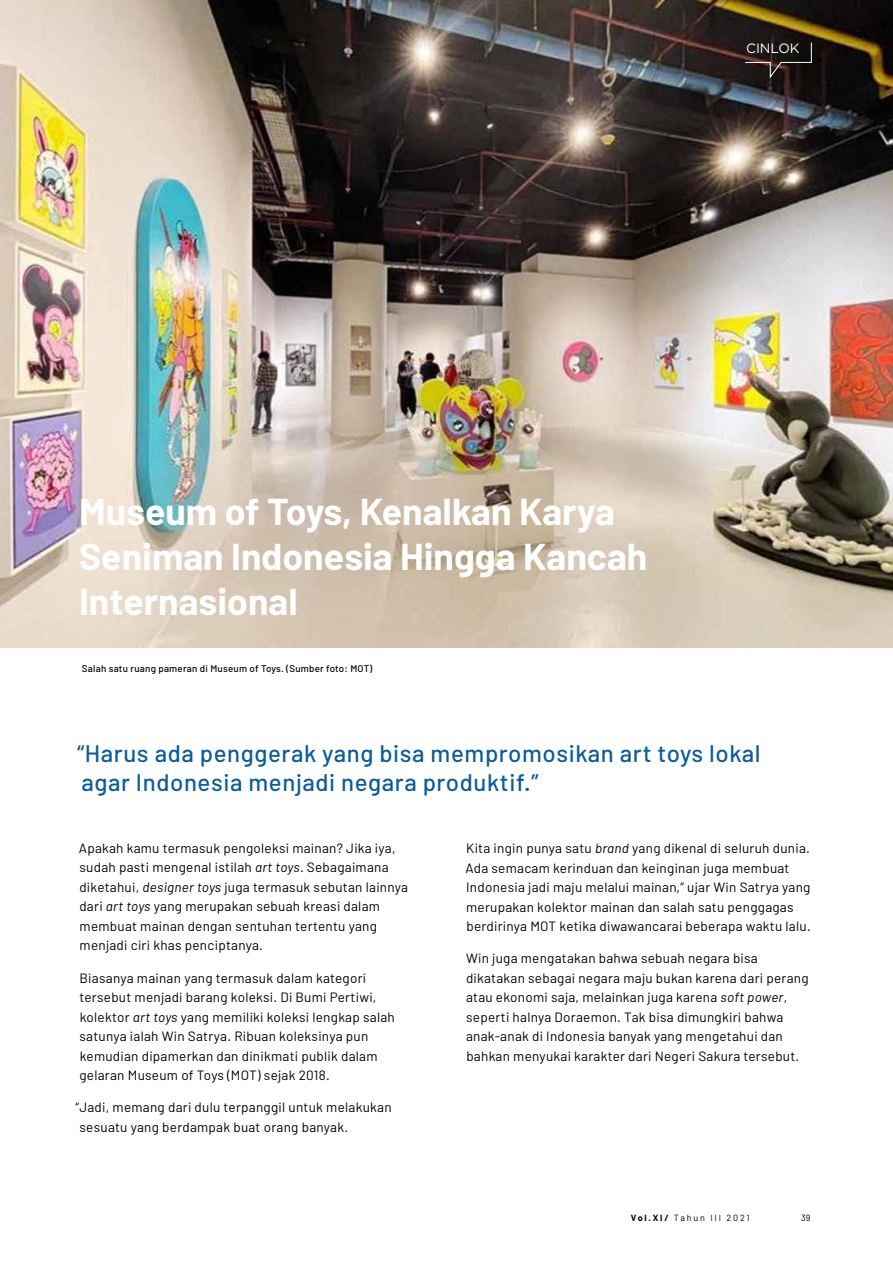
<style>
.page{position:relative;width:893px;height:1263px;background:#fff}
.page>*{position:absolute;margin:0;border:0;box-sizing:border-box;transform-origin:0 0}
.t1{font:700 37.5px/45px "Barlow";color:#fff}
.t2{font:500 24px/28.8px "Barlow";letter-spacing:.025em;color:#0d5d99}
.t3{font:13.5px/19.5px "Barlow";letter-spacing:.02em;color:#000}
.t4{font:13.5px "Gotham";color:#fff}
.t5{font:500 9.75px "Barlow";letter-spacing:.025em;color:#000}
.t6{font:9px "Barlow";letter-spacing:.2em;color:#000}
.s1{font-style:italic}
.s2{font-weight:700}
</style>
<div class="page">
<img style="left:0;top:0;width:893px;height:648px">
<svg style="left:744px;top:42px;width:68px;height:37px;background:#281f1e"></svg>
<p class="t4" style="left:746px;top:40px;width:55px">CINLOK</p>
<h1 class="t1" style="left:79px;top:489px;width:570px">Museum of Toys, Kenalkan Karya<br>Seniman Indonesia Hingga Kancah<br>Internasional</h1>
<p class="t5" style="left:82px;top:662px;width:292px">Salah satu ruang pameran di Museum of Toys. (Sumber foto: MOT)</p>
<h2 class="t2" style="left:77px;top:738px;width:685px">“Harus ada penggerak yang bisa mempromosikan art toys lokal agar Indonesia menjadi negara produktif.”</h2>
<p class="t3" style="left:79px;top:838px;width:331px">Apakah kamu termasuk pengoleksi mainan? Jika iya, sudah pasti mengenal istilah <span class="s1">art toys</span>. Sebagaimana diketahui, <span class="s1">designer toys</span> juga termasuk sebutan lainnya dari <span class="s1">art toys</span> yang merupakan sebuah kreasi dalam membuat mainan dengan sentuhan tertentu yang menjadi ciri khas penciptanya.</p>
<p class="t3" style="left:79px;top:968px;width:317px">Biasanya mainan yang termasuk dalam kategori tersebut menjadi barang koleksi. Di Bumi Pertiwi, kolektor <span class="s1">art toys</span> yang memiliki koleksi lengkap salah satunya ialah Win Satrya. Ribuan koleksinya pun kemudian dipamerkan dan dinikmati publik dalam gelaran Museum of Toys (MOT) sejak 2018.</p>
<p class="t3" style="left:75px;top:1097px;width:318px">“Jadi, memang dari dulu terpanggil untuk melakukan sesuatu yang berdampak buat orang banyak.</p>
<p class="t3" style="left:466px;top:838px;width:347px">Kita ingin punya satu <span class="s1">brand</span> yang dikenal di seluruh dunia.<br>Ada semacam kerinduan dan keinginan juga membuat Indonesia jadi maju melalui mainan,” ujar Win Satrya yang merupakan kolektor mainan dan salah satu penggagas berdirinya MOT ketika diwawancarai beberapa waktu lalu.</p>
<p class="t3" style="left:466px;top:948px;width:344px">Win juga mengatakan bahwa sebuah negara bisa dikatakan sebagai negara maju bukan karena dari perang atau ekonomi saja, melainkan juga karena <span class="s1">soft power</span>, seperti halnya Doraemon. Tak bisa dimungkiri bahwa anak-anak di Indonesia banyak yang mengetahui dan bahkan menyukai karakter dari Negeri Sakura tersebut.</p>
<p class="t6" style="left:631px;top:1212px;width:120px"><span class="s2">Vol.XI/</span> Tahun III 2021</p>
<p class="t6" style="left:801px;top:1212px;width:11px">39</p>
</div>
